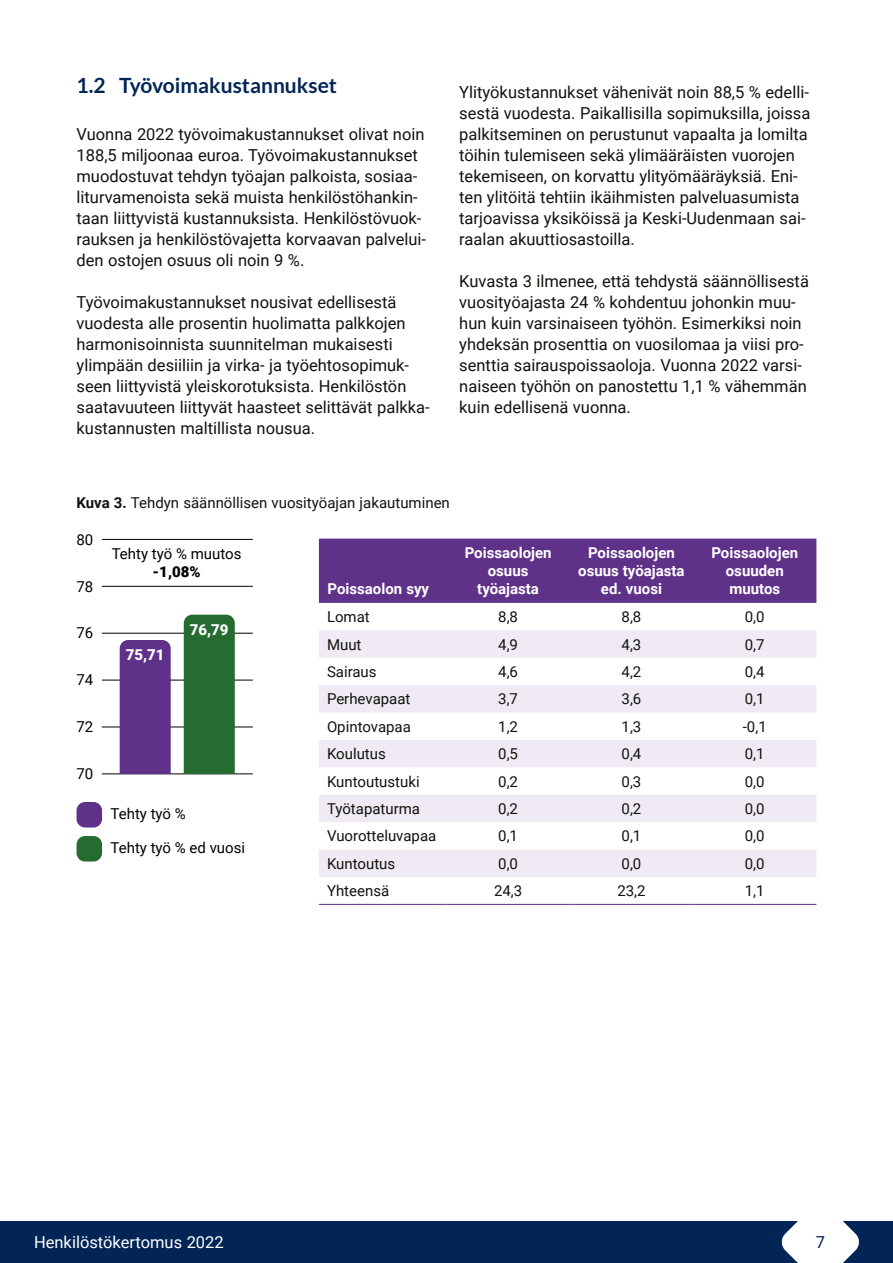
<style>
.page{position:relative;width:893px;height:1263px;background:#fff}
.page>*{position:absolute;margin:0;border:0;box-sizing:border-box;transform-origin:0 0}
.Otsikko_1_1_H3{font:700 21px "Lato";color:#032556}
.Leipäteksti{font:16.5px/21px "Roboto";color:#12120d}
.t1{font:16.5px "Roboto";color:#fff}
.t2{font:16.5px "Roboto";color:#032556}
.Kuvateksti{font:15px "Roboto";color:#12120d}
.Taulukko__otsikkoriv{font:700 15px/18px "Roboto";color:#fff;text-align:center}
.t3{font:15px "Roboto";color:#000}
.t4{font:900 15px "Roboto";color:#fff}
.t5{font:900 15px "Roboto";color:#000}
.s1{font-weight:700}
</style>
<div class="page">
<div style="left:0;top:1221px;width:893px;height:42px;background:#032556"></div>
<svg style="left:781px;top:1221px;width:78px;height:42px"></svg>
<hr style="left:102px;top:774px;width:151px;height:1px;background:#000">
<hr style="left:102px;top:727px;width:151px;height:1px;background:#000">
<hr style="left:102px;top:680px;width:151px;height:1px;background:#000">
<hr style="left:102px;top:633px;width:151px;height:1px;background:#000">
<hr style="left:102px;top:586px;width:151px;height:1px;background:#000">
<hr style="left:102px;top:539px;width:151px;height:1px;background:#000">
<div style="left:184px;top:615px;width:51px;height:159px;background:#246c2f"></div>
<div style="left:120px;top:640px;width:51px;height:134px;background:#5f3189"></div>
<div style="left:77px;top:836px;width:25px;height:25px;background:#246c2f;border-radius:9px"></div>
<div style="left:77px;top:802px;width:25px;height:25px;background:#5f3189;border-radius:9px"></div>
<div style="left:319px;top:539px;width:497px;height:64px;background:#5f3189"></div>
<svg style="left:319px;top:630px;width:497px;height:247px;fill:#efeaf3"></svg>
<hr style="left:319px;top:904px;width:127px;height:1px;background:#5f3189">
<hr style="left:446px;top:904px;width:124px;height:1px;background:#5f3189">
<hr style="left:570px;top:904px;width:123px;height:1px;background:#5f3189">
<hr style="left:693px;top:904px;width:123px;height:1px;background:#5f3189">
<h3 class="Otsikko_1_1_H3" style="left:77px;top:74px;width:262px">1.2 Työvoimakustannukset</h3>
<p class="Leipäteksti" style="left:77px;top:123px;width:351px">Vuonna 2022 työvoimakustannukset olivat noin 188,5 miljoonaa euroa. Työvoimakustannukset muodostuvat tehdyn työajan palkoista, sosiaa&shy;liturvamenoista sekä muista henkilöstöhankin&shy;taan liittyvistä kustannuksista. Henkilöstövuok&shy;rauksen ja henkilöstövajetta korvaavan palvelui&shy;den ostojen osuus oli noin 9 %.</p>
<p class="Leipäteksti" style="left:77px;top:291px;width:355px">Työvoimakustannukset nousivat edellisestä vuodesta alle prosentin huolimatta palkkojen harmonisoinnista suunnitelman mukaisesti ylimpään desiiliin ja virka- ja työehtosopimuk&shy;seen liittyvistä yleiskorotuksista. Henkilöstön saatavuuteen liittyvät haasteet selittävät palkka&shy;kustannusten maltillista nousua.</p>
<p class="Leipäteksti" style="left:459px;top:81px;width:353px">Ylityökustannukset vähenivät noin 88,5 % edelli&shy;sestä vuodesta. Paikallisilla sopimuksilla, joissa palkitseminen on perustunut vapaalta ja lomilta töihin tulemiseen sekä ylimääräisten vuorojen tekemiseen, on korvattu ylityömääräyksiä. Eni&shy;ten ylitöitä tehtiin ikäihmisten palveluasumista tarjoavissa yksiköissä ja Keski-Uudenmaan sai&shy;raalan akuuttiosastoilla.</p>
<p class="Leipäteksti" style="left:459px;top:270px;width:351px">Kuvasta 3 ilmenee, että tehdystä säännöllisestä vuosityöajasta 24 % kohdentuu johonkin muu&shy;hun kuin varsinaiseen työhön. Esimerkiksi noin yhdeksän prosenttia on vuosilomaa ja viisi pro&shy;senttia sairauspoissaoloja. Vuonna 2022 varsi&shy;naiseen työhön on panostettu 1,1 % vähemmän kuin edellisenä vuonna.</p>
<p class="Kuvateksti" style="left:77px;top:492px;width:375px"><span class="s1">Kuva 3.</span> Tehdyn säännöllisen vuosityöajan jakautuminen</p>
<p class="t3" style="left:77px;top:529px;width:18px">80</p>
<p class="t3" style="left:77px;top:576px;width:18px">78</p>
<p class="t3" style="left:112px;top:543px;width:131px">Tehty työ % muutos</p>
<p class="t5" style="left:153px;top:561px;width:49px">-1,08%</p>
<p class="Taulukko__otsikkoriv" style="left:327px;top:579px;width:103px">Poissaolon syy</p>
<p class="Taulukko__otsikkoriv" style="left:465px;top:543px;width:88px">Poissaolojen osuus työajasta</p>
<p class="Taulukko__otsikkoriv" style="left:578px;top:543px;width:108px">Poissaolojen osuus työajasta ed. vuosi</p>
<p class="Taulukko__otsikkoriv" style="left:711px;top:543px;width:88px">Poissaolojen osuuden muutos</p>
<p class="t3" style="left:77px;top:623px;width:18px">76</p>
<p class="t3" style="left:77px;top:669px;width:18px">74</p>
<p class="t3" style="left:77px;top:716px;width:18px">72</p>
<p class="t3" style="left:77px;top:763px;width:18px">70</p>
<p class="t4" style="left:126px;top:644px;width:40px">75,71</p>
<p class="t4" style="left:190px;top:619px;width:40px">76,79</p>
<p class="t3" style="left:111px;top:803px;width:77px">Tehty työ %</p>
<p class="t3" style="left:111px;top:837px;width:136px">Tehty työ % ed vuosi</p>
<p class="Kuvateksti" style="left:327px;top:606px;width:44px">Lomat</p>
<p class="Kuvateksti" style="left:498px;top:606px;width:21px">8,8</p>
<p class="Kuvateksti" style="left:622px;top:606px;width:21px">8,8</p>
<p class="Kuvateksti" style="left:745px;top:606px;width:21px">0,0</p>
<p class="Kuvateksti" style="left:327px;top:634px;width:36px">Muut</p>
<p class="Kuvateksti" style="left:498px;top:634px;width:21px">4,9</p>
<p class="Kuvateksti" style="left:622px;top:634px;width:21px">4,3</p>
<p class="Kuvateksti" style="left:745px;top:634px;width:21px">0,7</p>
<p class="Kuvateksti" style="left:327px;top:661px;width:51px">Sairaus</p>
<p class="Kuvateksti" style="left:498px;top:661px;width:21px">4,6</p>
<p class="Kuvateksti" style="left:622px;top:661px;width:21px">4,2</p>
<p class="Kuvateksti" style="left:745px;top:661px;width:21px">0,4</p>
<p class="Kuvateksti" style="left:327px;top:689px;width:85px">Perhevapaat</p>
<p class="Kuvateksti" style="left:498px;top:689px;width:21px">3,7</p>
<p class="Kuvateksti" style="left:622px;top:689px;width:21px">3,6</p>
<p class="Kuvateksti" style="left:745px;top:689px;width:21px">0,1</p>
<p class="Kuvateksti" style="left:327px;top:716px;width:85px">Opintovapaa</p>
<p class="Kuvateksti" style="left:498px;top:716px;width:21px">1,2</p>
<p class="Kuvateksti" style="left:622px;top:716px;width:21px">1,3</p>
<p class="Kuvateksti" style="left:743px;top:716px;width:25px">-0,1</p>
<p class="Kuvateksti" style="left:327px;top:743px;width:60px">Koulutus</p>
<p class="Kuvateksti" style="left:498px;top:743px;width:21px">0,5</p>
<p class="Kuvateksti" style="left:622px;top:743px;width:21px">0,4</p>
<p class="Kuvateksti" style="left:745px;top:743px;width:21px">0,1</p>
<p class="Kuvateksti" style="left:327px;top:771px;width:94px">Kuntoutustuki</p>
<p class="Kuvateksti" style="left:498px;top:771px;width:21px">0,2</p>
<p class="Kuvateksti" style="left:622px;top:771px;width:21px">0,3</p>
<p class="Kuvateksti" style="left:745px;top:771px;width:21px">0,0</p>
<p class="Kuvateksti" style="left:327px;top:798px;width:95px">Työtapaturma</p>
<p class="Kuvateksti" style="left:498px;top:798px;width:21px">0,2</p>
<p class="Kuvateksti" style="left:622px;top:798px;width:21px">0,2</p>
<p class="Kuvateksti" style="left:745px;top:798px;width:21px">0,0</p>
<p class="Kuvateksti" style="left:327px;top:826px;width:111px">Vuorotteluvapaa</p>
<p class="Kuvateksti" style="left:498px;top:826px;width:21px">0,1</p>
<p class="Kuvateksti" style="left:622px;top:826px;width:21px">0,1</p>
<p class="Kuvateksti" style="left:745px;top:826px;width:21px">0,0</p>
<p class="Kuvateksti" style="left:327px;top:853px;width:70px">Kuntoutus</p>
<p class="Kuvateksti" style="left:498px;top:853px;width:21px">0,0</p>
<p class="Kuvateksti" style="left:622px;top:853px;width:21px">0,0</p>
<p class="Kuvateksti" style="left:745px;top:853px;width:21px">0,0</p>
<p class="Kuvateksti" style="left:327px;top:880px;width:64px">Yhteensä</p>
<p class="Kuvateksti" style="left:494px;top:880px;width:30px">24,3</p>
<p class="Kuvateksti" style="left:617px;top:880px;width:30px">23,2</p>
<p class="Kuvateksti" style="left:745px;top:880px;width:21px">1,1</p>
<p class="t1" style="left:34px;top:1231px;width:191px">Henkilöstökertomus 2022</p>
<p class="t2" style="left:816px;top:1231px;width:11px">7</p>
</div>
